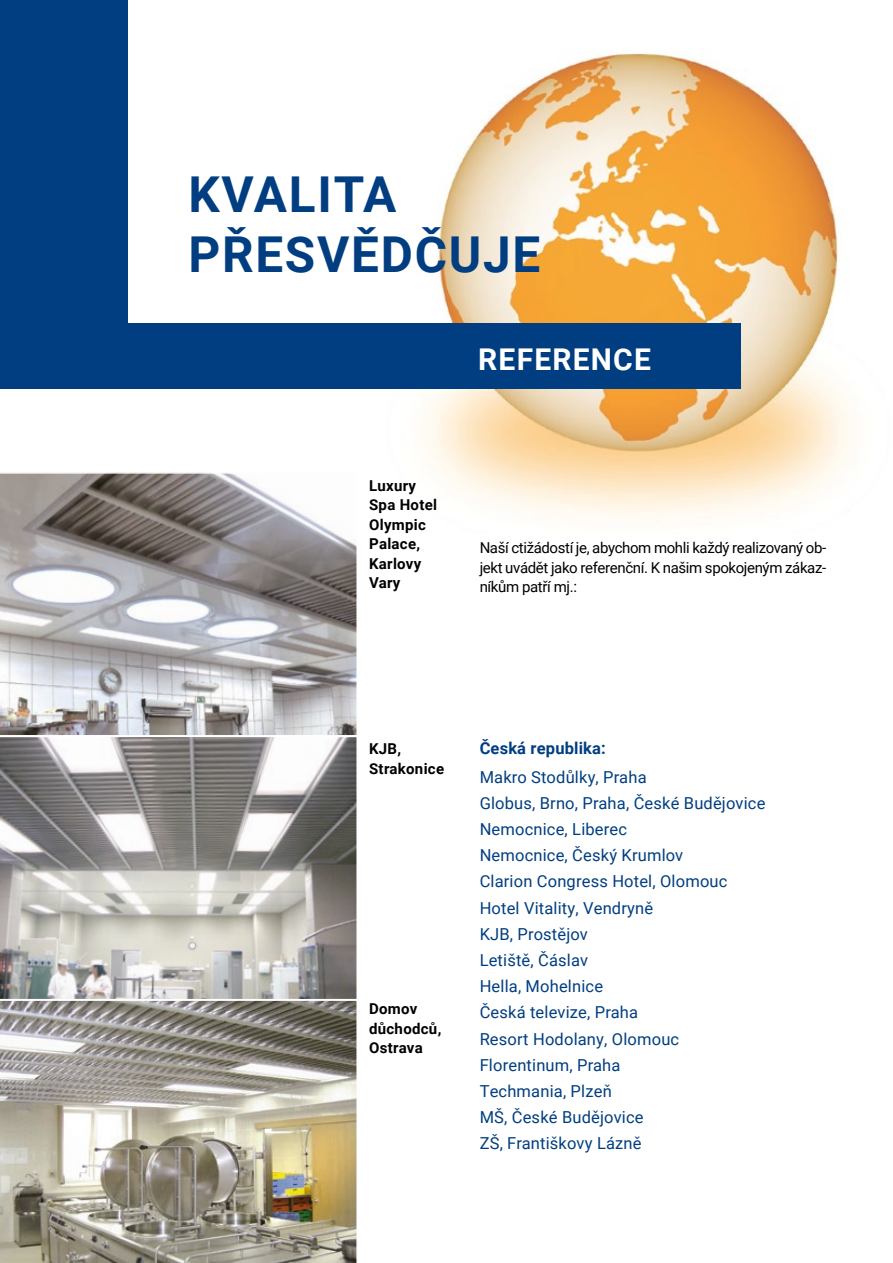
<style>
.page{position:relative;width:893px;height:1263px;background:#fff}
.page>*{position:absolute;margin:0;border:0;box-sizing:border-box;transform-origin:0 0}
.t1{font:700 49.5px/60px "Roboto";letter-spacing:.035em;color:#003e81}
.t2{font:700 30px "Roboto";letter-spacing:.04em;color:#fff}
.t3{font:16.5px/26.2px "Roboto";letter-spacing:.01em;color:#003e81}
.t4{font:700 16.5px "Roboto";letter-spacing:.01em;color:#003e81}
.t5{font:15px/19.5px "Roboto";letter-spacing:-.025em;color:#000;text-align:justify}
.t6{font:700 15px/19.5px "Roboto";letter-spacing:.02em;color:#000}
</style>
<div class="page">
<img style="left:425px;top:53px;width:426px;height:468px">
<div style="left:0;top:323px;width:741px;height:66px;background:#003e81"></div>
<div style="left:0;top:0;width:128px;height:342px;background:#003e81"></div>
<svg style="left:0;top:737px;width:357px;height:262px;background:#a9a7a4"></svg>
<img style="left:0;top:1000px;width:357px;height:263px">
<svg style="left:0;top:472px;width:357px;height:263px;background:#aba9aa"></svg>
<h1 class="t1" style="left:188px;top:162px;width:354px">KVALITA<br>PŘESVĚDČUJE</h1>
<h2 class="t2" style="left:478px;top:338px;width:174px">REFERENCE</h2>
<p class="t6" style="left:369px;top:475px;width:70px">Luxury<br>Spa Hotel<br>Olympic<br>Palace,<br>Karlovy<br>Vary</p>
<p class="t5" style="left:480px;top:537px;width:348px">Naší ctižádostí je, abychom mohli každý realizovaný ob&shy;jekt uvádět jako referenční. K našim spokojeným zákaz&shy;níkům patří mj.:</p>
<p class="t6" style="left:369px;top:738px;width:77px">KJB,<br>Strakonice</p>
<p class="t6" style="left:369px;top:999px;width:74px">Domov důchodců,<br>Ostrava</p>
<p class="t4" style="left:480px;top:737px;width:128px">Česká republika:</p>
<p class="t3" style="left:480px;top:763px;width:287px">Makro Stodůlky, Praha<br>Globus, Brno, Praha, České Budějovice<br>Nemocnice, Liberec<br>Nemocnice, Český Krumlov<br>Clarion Congress Hotel, Olomouc<br>Hotel Vitality, Vendryně<br>KJB, Prostějov<br>Letiště, Čáslav<br>Hella, Mohelnice<br>Česká televize, Praha<br>Resort Hodolany, Olomouc<br>Florentinum, Praha<br>Techmania, Plzeň<br>MŠ, České Budějovice<br>ZŠ, Františkovy Lázně</p>
</div>
